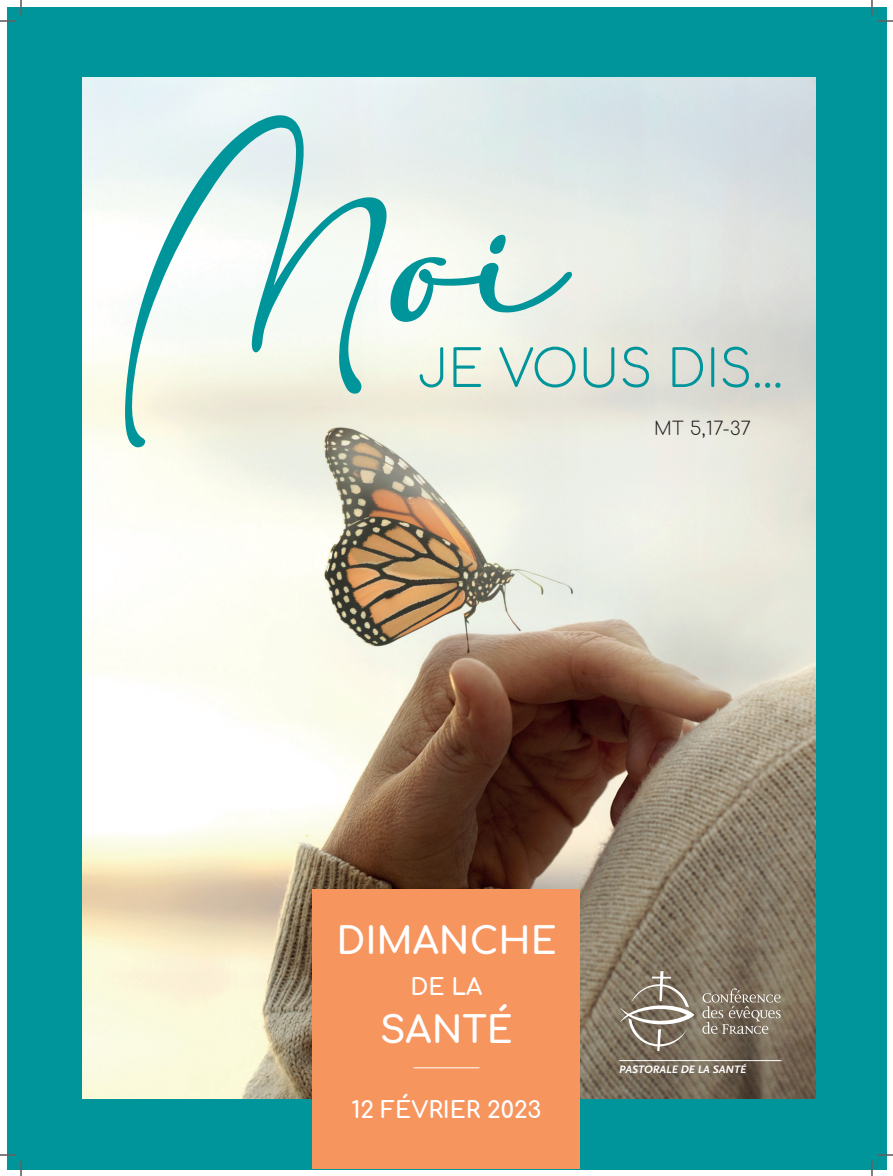
<style>
.page{position:relative;width:893px;height:1176px;background:#fff}
.page>*{position:absolute;margin:0;border:0;box-sizing:border-box;transform-origin:0 0}
.t1{font:168px "adelia";color:#00959b}
.t2{font:300 51px "Comfortaa";color:#00959b}
.t3{font:700 37px "Comfortaa";color:#fff}
.t4{font:700 23px "Comfortaa";color:#fff}
.t5{font:300 18px "Comfortaa";color:#231f20}
.t6{font:italic 700 11.3px "Scala Sans OT";color:#fff}
</style>
<div class="page">
<div style="left:7px;top:7px;width:879px;height:1162px;background:#00959b"></div>
<img style="left:82px;top:78px;width:733px;height:1020px">
<div style="left:312px;top:890px;width:268px;height:279px;background:#f7955f"></div>
<hr style="left:413px;top:1067px;width:66px;height:1px;background:#fff">
<svg style="left:702px;top:988px;width:78px;height:47px;background:#8d8273"></svg>
<svg style="left:619px;top:971px;width:75px;height:80px;background:#8e8374"></svg>
<hr style="left:619px;top:1060px;width:162px;height:1px;background:#fff">
<svg style="left:0;top:0;width:22px;height:22px"></svg>
<svg style="left:0;top:1154px;width:22px;height:22px"></svg>
<svg style="left:871px;top:0;width:21px;height:22px"></svg>
<svg style="left:871px;top:1154px;width:21px;height:22px"></svg>
<h1 class="t1" style="left:125px;top:169px;width:440px">Moi</h1>
<h2 class="t2" style="left:417px;top:322px;width:367px">JE VOUS DIS...</h2>
<h3 class="t5" style="left:654px;top:412px;width:98px">MT 5,17-37</h3>
<h3 class="t3" style="left:336px;top:906px;width:222px">DIMANCHE</h3>
<h3 class="t4" style="left:410px;top:965px;width:73px">DE LA</h3>
<h3 class="t3" style="left:380px;top:995px;width:134px">SANTÉ</h3>
<h3 class="t4" style="left:351px;top:1088px;width:191px">12 FÉVRIER 2023</h3>
<p class="t6" style="left:619px;top:1062px;width:129px">PASTORALE DE LA SANTÉ</p>
</div>
